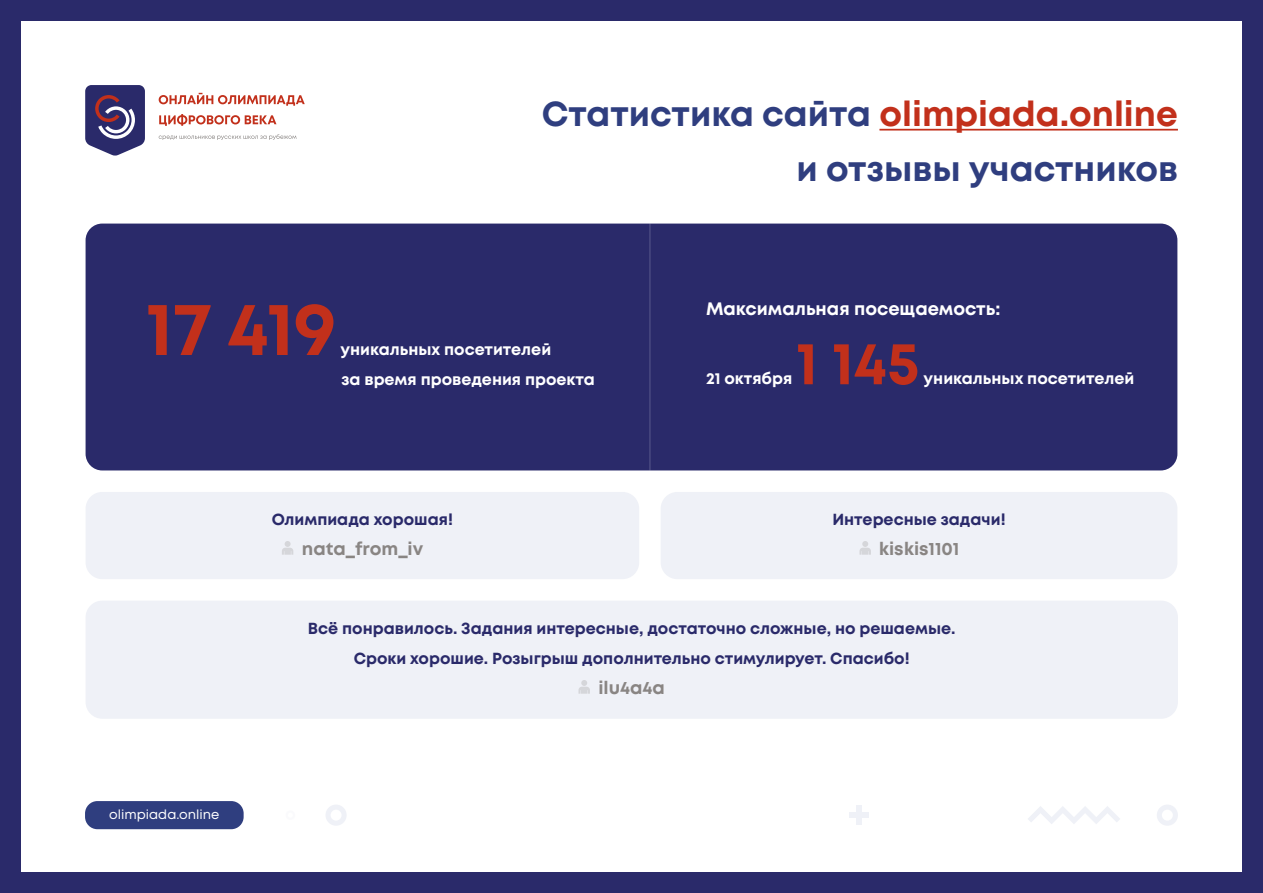
<style>
.page{position:relative;width:1263px;height:893px;background:#2a2a6a}
.page>*{position:absolute;margin:0;border:0;box-sizing:border-box;transform-origin:0 0}
.t1{font:700 75px "Mont";color:#c2301b}
.t2{font:700 60px "Mont";color:#c2301b}
.t3{font:700 34.65px/55.1px "Mont";color:#2f3e7f;text-align:right}
.t4{font:700 18px "Mont";color:#898583}
.t5{font:700 18px "Mont";color:#fff}
.t6{font:700 16.05px/30px "Mont";color:#2a2a6a;text-align:center}
.t7{font:700 16.05px/30.2px "Mont";color:#fff}
.t8{font:13.05px "Mont";color:#fff}
.s1{color:#c2301b}
</style>
<div class="page">
<div style="left:21px;top:21px;width:1221px;height:851px;background:#fff"></div>
<hr style="left:879px;top:129px;width:299px;height:2px;background:#c2301b">
<svg style="left:1028px;top:806px;width:92px;height:18px"></svg>
<svg style="left:1157px;top:805px;width:21px;height:21px"></svg>
<svg style="left:326px;top:805px;width:21px;height:21px"></svg>
<div style="left:856px;top:805px;width:6px;height:20px;background:#eff1f7"></div>
<div style="left:849px;top:813px;width:20px;height:5px;background:#eff1f7"></div>
<div style="left:85px;top:801px;width:159px;height:28px;background:#2f3e7f;border-radius:12px"></div>
<svg style="left:85px;top:85px;width:60px;height:71px"></svg>
<svg style="left:159px;top:93px;width:146px;height:13px"></svg>
<svg style="left:159px;top:114px;width:117px;height:12px"></svg>
<svg style="left:159px;top:134px;width:137px;height:6px"></svg>
<div style="left:86px;top:224px;width:1091px;height:246px;background:#2a2a6a;border-radius:17px"></div>
<div style="left:86px;top:492px;width:553px;height:87px;background:#eff1f7;border-radius:17px"></div>
<div style="left:86px;top:601px;width:1092px;height:118px;background:#eff1f7;border-radius:17px"></div>
<div style="left:661px;top:492px;width:516px;height:87px;background:#eff1f7;border-radius:17px"></div>
<hr style="left:649px;top:223px;width:2px;height:247px;background:#fff">
<svg style="left:282px;top:541px;width:11px;height:14px"></svg>
<svg style="left:578px;top:680px;width:12px;height:14px"></svg>
<svg style="left:859px;top:541px;width:12px;height:14px"></svg>
<h3 class="t3" style="left:542px;top:87px;width:638px">Статистика сайта <span class="s1">olimpiada.online </span>и отзывы участников</h3>
<h1 class="t1" style="left:146px;top:280px;width:192px">17 419</h1>
<p class="t7" style="left:340px;top:334px;width:256px">уникальных посетителей<br>за время проведения проекта</p>
<p class="t6" style="left:272px;top:504px;width:183px">Олимпиада хорошая!</p>
<p class="t4" style="left:302px;top:537px;width:123px">nata_from_iv</p>
<p class="t5" style="left:706px;top:297px;width:296px">Максимальная посещаемость:</p>
<h2 class="t2" style="left:796px;top:324px;width:125px">1 145</h2>
<p class="t7" style="left:706px;top:364px;width:88px">21 октября</p>
<p class="t7" style="left:923px;top:364px;width:212px">уникальных посетителей</p>
<p class="t6" style="left:832px;top:504px;width:175px">Интересные задачи!</p>
<p class="t4" style="left:879px;top:537px;width:82px">kiskis1101</p>
<p class="t8" style="left:109px;top:806px;width:112px">olimpiada.online</p>
<p class="t6" style="left:308px;top:613px;width:649px">Всё понравилось. Задания интересные, достаточно сложные, но решаемые.<br>Сроки хорошие. Розыгрыш дополнительно стимулирует. Спасибо!</p>
<p class="t4" style="left:598px;top:676px;width:68px">ilu4a4a</p>
</div>
